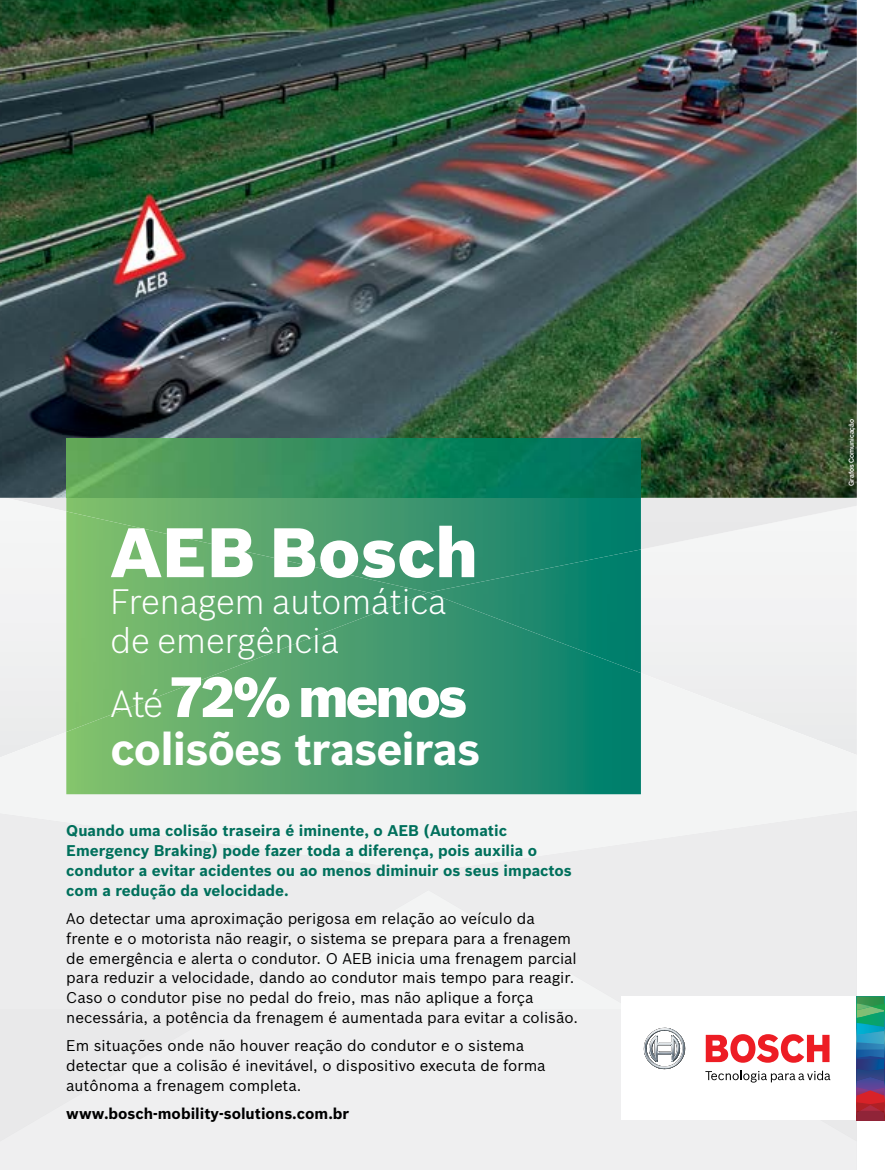
<style>
.page{position:relative;width:885px;height:1170px;background:#fff}
.page>*{position:absolute;margin:0;border:0;box-sizing:border-box;transform-origin:0 0}
.t1{font:900 68.25px "Bosch Sans";color:#fff}
.t2{font:900 55.5px "Bosch Sans";letter-spacing:-.06em;color:#fff}
.t3{font:700 44.4px "Bosch Sans";letter-spacing:-.02em;color:#fff}
.t4{font:300 34.5px/39.5px "Bosch Sans";color:#fff}
.t5{font:15.15px/19.8px "Bosch Sans";color:#000}
.t6{font:700 15.15px/19.8px "Bosch Sans";color:#00705c}
.t7{font:700 15.15px "Bosch Sans";color:#000}
.t8{font:500 6.9px "Helvetica Neue";color:#fff}
.s1{font-weight:300;font-size:37.05px}
</style>
<div class="page">
<div style="left:641px;top:549px;width:215px;height:43px;background:#f3f4f4"></div>
<svg style="left:641px;top:498px;width:215px;height:51px"></svg>
<div style="left:0;top:871px;width:856px;height:138px;background:#ececed"></div>
<div style="left:0;top:498px;width:66px;height:94px;background:#f3f4f4"></div>
<div style="left:224px;top:890px;width:408px;height:119px;background:#ececed"></div>
<div style="left:0;top:1009px;width:856px;height:160px;background:#efeff0"></div>
<div style="left:0;top:592px;width:856px;height:279px;background:#f3f3f3"></div>
<img style="left:0;top:0;width:856px;height:498px">
<img style="left:66px;top:438px;width:575px;height:154px">
<img style="left:66px;top:511px;width:362px;height:81px">
<svg style="left:66px;top:592px;width:575px;height:202px;background:#479e6e"></svg>
<div style="left:621px;top:996px;width:262px;height:124px;background:#fff"></div>
<svg style="left:632px;top:996px;width:252px;height:145px"></svg>
<h1 class="t1" style="left:110px;top:510px;width:369px">AEB Bosch</h1>
<h3 class="t4" style="left:110px;top:580px;width:337px">Frenagem automática de emergência</h3>
<h2 class="t2" style="left:110px;top:662px;width:358px"><span class="s1">Até</span> 72% menos</h2>
<h3 class="t3" style="left:110px;top:721px;width:371px">colisões traseiras</h3>
<p class="t6" style="left:66px;top:820px;width:507px">Quando uma colisão traseira é iminente, o AEB (Automatic Emergency Braking) pode fazer toda a diferença, pois auxilia o condutor a evitar acidentes ou ao menos diminuir os seus impactos com a redução da velocidade.</p>
<p class="t5" style="left:66px;top:908px;width:513px">Ao detectar uma aproximação perigosa em relação ao veículo da frente e o motorista não reagir, o sistema se prepara para a frenagem de emergência e alerta o condutor. O AEB inicia uma frenagem parcial para reduzir a velocidade, dando ao condutor mais tempo para reagir.<br>Caso o condutor pise no pedal do freio, mas não aplique a força necessária, a potência da frenagem é aumentada para evitar a colisão.</p>
<p class="t5" style="left:66px;top:1035px;width:480px">Em situações onde não houver reação do condutor e o sistema detectar que a colisão é inevitável, o dispositivo executa de forma autônoma a frenagem completa.</p>
<p class="t7" style="left:66px;top:1104px;width:284px">www.bosch-mobility-solutions.com.br</p>
<p class="t8" style="left:845px;top:485px;width:68px;rotate:-90deg">Grafos Comunicação</p>
</div>
